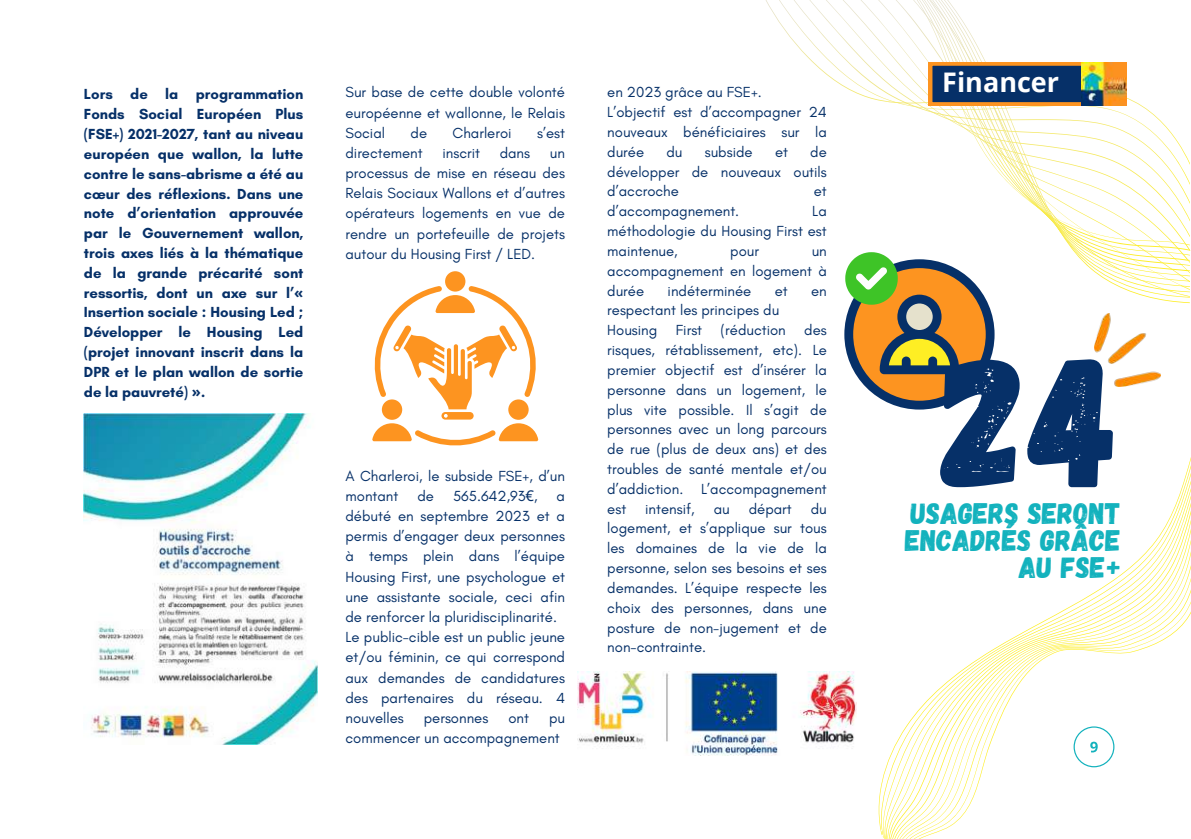
<style>
.page{position:relative;width:1191px;height:839px;background:#fff}
.page>*{position:absolute;margin:0;border:0;box-sizing:border-box;transform-origin:0 0}
.t1{font:183.2px "Gagalin";color:#063068}
.t2{font:29.6px/27px "Gagalin";color:#13b2bd;text-align:right}
.t3{font:700 27px "Open Sans";color:#fff}
.t4{font:14.8px/19.8px "Glacial Indifference";color:#063068;text-align:justify}
.t5{font:700 14.8px/19.8px "Glacial Indifference";color:#063068;text-align:justify}
.s1{font-family:"Noto Sans"}
</style>
<div class="page">
<svg style="left:1096px;top:273px;width:94px;height:9px"></svg>
<svg style="left:1084px;top:263px;width:106px;height:10px"></svg>
<svg style="left:1073px;top:251px;width:117px;height:12px"></svg>
<svg style="left:1063px;top:237px;width:127px;height:14px"></svg>
<svg style="left:1052px;top:221px;width:138px;height:16px"></svg>
<svg style="left:1033px;top:204px;width:157px;height:17px"></svg>
<svg style="left:1010px;top:185px;width:180px;height:19px"></svg>
<svg style="left:992px;top:165px;width:198px;height:20px"></svg>
<svg style="left:765px;top:0;width:425px;height:165px"></svg>
<svg style="left:929px;top:105px;width:195px;height:1px"></svg>
<svg style="left:929px;top:62px;width:153px;height:43px"></svg>
<img style="left:1082px;top:62px;width:45px;height:43px">
<img style="left:1094px;top:313px;width:66px;height:73px">
<svg style="left:856px;top:457px;width:335px;height:381px"></svg>
<svg style="left:844px;top:252px;width:150px;height:157px"></svg>
<img style="left:84px;top:414px;width:234px;height:330px">
<svg style="left:372px;top:271px;width:167px;height:175px"></svg>
<svg style="left:1074px;top:726px;width:40px;height:41px"></svg>
<img style="left:577px;top:671px;width:279px;height:84px">
<p class="t4" style="left:345px;top:82px;width:221px">Sur base de cette double volonté européenne et wallonne, le Relais Social</p>
<p class="t5" style="left:84px;top:84px;width:221px">Lors de la programmation Fonds Social Européen Plus (FSE+) 2021-2027, tant au niveau européen que wallon, la lutte contre le sans-abrisme a été au cœur des réflexions. Dans une note d’orientation approuvée par le Gouvernement wallon, trois axes liés à la thématique de la grande précarité sont ressortis, dont un axe sur l’<span class="s1">« </span>Insertion sociale : Housing Led ; Développer le Housing Led (projet innovant inscrit dans la DPR et le plan wallon de sortie de la pauvreté) <span class="s1">»</span>.</p>
<p class="t4" style="left:607px;top:82px;width:221px;text-align:left">en 2023 grâce au FSE+.<br>L’objectif est d’accompagner 24 nouveaux bénéficiaires sur la durée</p>
<p class="t4" style="left:411px;top:123px;width:18px">de</p>
<p class="t4" style="left:453px;top:123px;width:61px">Charleroi</p>
<p class="t4" style="left:537px;top:123px;width:29px">s’est</p>
<p class="t4" style="left:345px;top:143px;width:79px">directement</p>
<p class="t4" style="left:442px;top:143px;width:39px">inscrit</p>
<p class="t4" style="left:500px;top:143px;width:32px">dans</p>
<p class="t4" style="left:607px;top:142px;width:221px;text-indent:203px">de développer de nouveaux outils d’accroche</p>
<p class="t4" style="left:666px;top:142px;width:18px">du</p>
<p class="t4" style="left:705px;top:142px;width:49px">subside</p>
<p class="t4" style="left:775px;top:142px;width:14px">et</p>
<p class="t4" style="left:345px;top:143px;width:221px;text-indent:204px">un processus de mise en réseau des Relais Sociaux Wallons et d’autres opérateurs logements en vue de rendre un portefeuille de projets autour du Housing First / LED.</p>
<p class="t4" style="left:814px;top:181px;width:14px">et</p>
<p class="t4" style="left:607px;top:201px;width:133px">d’accompagnement.</p>
<p class="t4" style="left:607px;top:201px;width:221px;text-indent:205px">La méthodologie du Housing First est maintenue,</p>
<p class="t4" style="left:730px;top:241px;width:30px">pour</p>
<p class="t4" style="left:607px;top:241px;width:221px;text-indent:204px">un accompagnement en logement à durée</p>
<p class="t4" style="left:668px;top:280px;width:85px">indéterminée</p>
<p class="t4" style="left:775px;top:280px;width:14px">et</p>
<p class="t4" style="left:811px;top:280px;width:17px">en</p>
<p class="t4" style="left:607px;top:300px;width:221px;text-align:left">respectant les principes du<br>Housing First (réduction des risques, rétablissement, etc). Le premier objectif est d’insérer la personne dans un logement, le plus vite possible. Il s’agit de personnes avec un long parcours de rue (plus de deux ans) et des troubles de santé mentale et/ou d’addiction. L’accompagnement est</p>
<p class="t4" style="left:345px;top:465px;width:221px">A Charleroi, le subside FSE+, d’un montant</p>
<p class="t4" style="left:417px;top:486px;width:18px">de</p>
<p class="t4" style="left:453px;top:486px;width:86px">565.642,93<span class="s1">€</span>,</p>
<p class="t4" style="left:345px;top:485px;width:221px;text-align:left;text-indent:211px">a débuté en septembre 2023 et a permis d’engager deux personnes à temps plein dans l’équipe<br>Housing First, une psychologue et une assistante sociale, ceci afin de renforcer la pluridisciplinarité.<br>Le public-cible est un public jeune et/ou féminin, ce qui correspond aux demandes de candidatures des partenaires du réseau. 4 nouvelles</p>
<p class="t4" style="left:607px;top:498px;width:221px;text-indent:204px">du logement, et s’applique sur tous les domaines de la vie de la personne, selon ses besoins et ses demandes. L’équipe respecte les choix des personnes, dans une posture de non-jugement et de non-contrainte.</p>
<p class="t4" style="left:645px;top:498px;width:51px">intensif,</p>
<p class="t4" style="left:714px;top:498px;width:18px">au</p>
<p class="t4" style="left:749px;top:498px;width:45px">départ</p>
<p class="t4" style="left:424px;top:707px;width:66px">personnes</p>
<p class="t4" style="left:508px;top:707px;width:22px">ont</p>
<p class="t4" style="left:345px;top:707px;width:221px;text-indent:204px">pu commencer un accompagnement</p>
<h3 class="t3" style="left:942px;top:63px;width:118px">Financer</h3>
<h1 class="t1" style="left:942px;top:303px;width:180px">24</h1>
<h2 class="t2" style="left:905px;top:525px;width:217px">ENCADRÉS GRÂCE<br>AU FSE+</h2>
<h2 class="t2" style="left:911px;top:498px;width:211px">USAGERS SERONT</h2>
</div>
